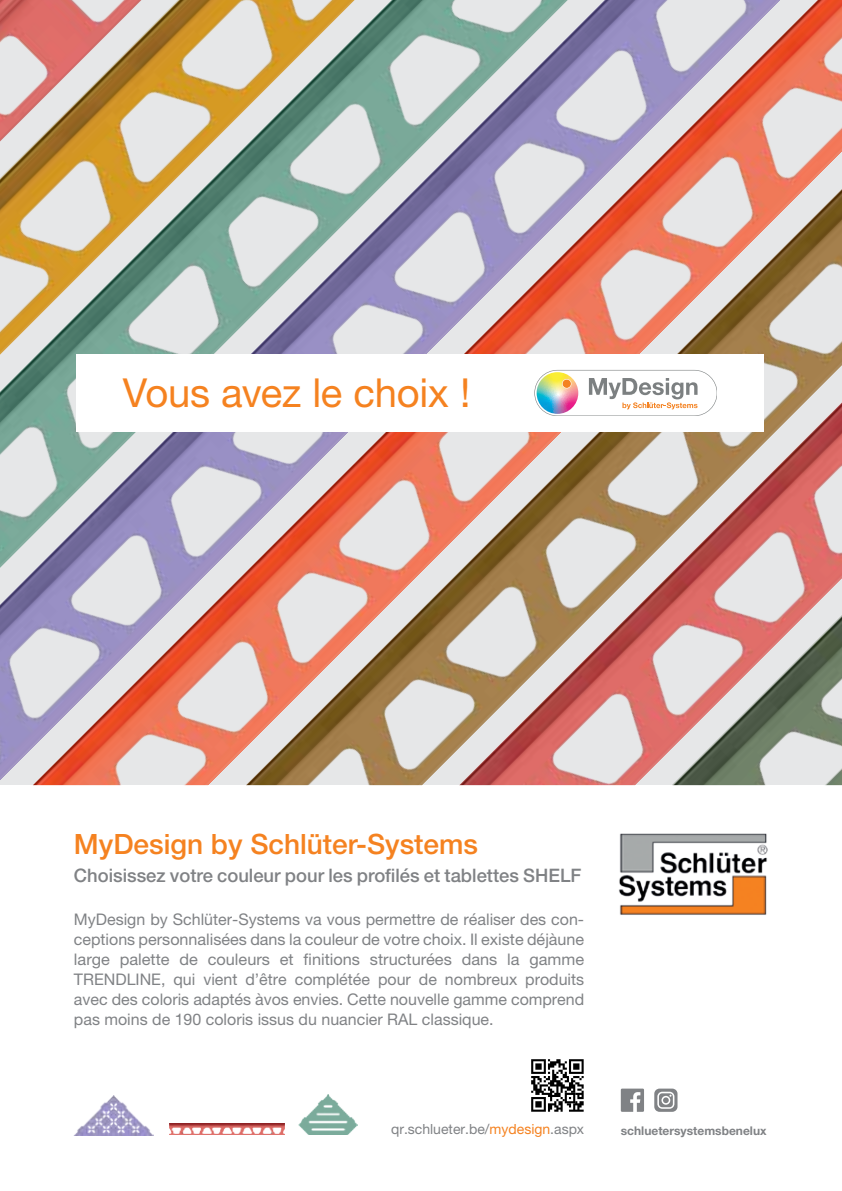
<style>
.page{position:relative;width:842px;height:1191px;background:#fff}
.page>*{position:absolute;margin:0;border:0;box-sizing:border-box;transform-origin:0 0}
.t1{font:40px "Helvetica Neue LT Pro";letter-spacing:-.005em;color:#f58220}
.t2{font:500 28px "Helvetica Neue LT Pro";color:#f58220}
.t3{font:500 18.6px "Helvetica Neue LT Pro";color:#808285}
.t4{font:16px/20px "Helvetica Neue LT Pro";color:#808285;text-align:justify}
.t5{font:14px "Helvetica Neue LT Pro";color:#808285}
.t6{font:700 12px "Helvetica Neue LT Pro";color:#808285}
.s1{color:#f58220}
</style>
<div class="page">
<img style="left:0;top:0;width:33px;height:785px">
<img style="left:33px;top:0;width:809px;height:785px">
<img style="left:246px;top:174px;width:596px;height:611px">
<img style="left:459px;top:388px;width:383px;height:397px">
<img style="left:672px;top:601px;width:170px;height:184px">
<img style="left:169px;top:1124px;width:115px;height:10px">
<img style="left:74px;top:1095px;width:80px;height:40px">
<img style="left:298px;top:1094px;width:59px;height:40px">
<svg style="left:531px;top:1111px;width:53px;height:1px"></svg>
<svg style="left:531px;top:1059px;width:53px;height:52px"></svg>
<svg style="left:621px;top:1088px;width:23px;height:23px"></svg>
<svg style="left:654px;top:1088px;width:23px;height:23px"></svg>
<img style="left:619px;top:833px;width:149px;height:82px">
<div style="left:76px;top:354px;width:687px;height:77px;background:#fff"></div>
<img style="left:534px;top:370px;width:183px;height:46px">
<h1 class="t1" style="left:123px;top:369px;width:349px">Vous avez le choix !</h1>
<h2 class="t2" style="left:74px;top:827px;width:406px">MyDesign by Schlüter-Systems</h2>
<p class="t3" style="left:74px;top:864px;width:509px">Choisissez votre couleur pour les profilés et tablettes SHELF</p>
<p class="t4" style="left:74px;top:909px;width:512px">MyDesign by Schlüter-Systems va vous permettre de réaliser des con&shy;ceptions personnalisées dans la couleur de votre choix. Il existe déjàune large palette de couleurs et finitions structurées dans la gamme TRENDLINE, qui vient d’être complétée pour de nombreux produits avec des coloris adaptés àvos envies. Cette nouvelle gamme comprend pas moins de 190 coloris issus du nuancier RAL classique.</p>
<p class="t5" style="left:391px;top:1121px;width:195px">qr.schlueter.be/<span class="s1">mydesign</span>.aspx</p>
<p class="t6" style="left:621px;top:1123px;width:147px">schluetersystemsbenelux</p>
</div>
